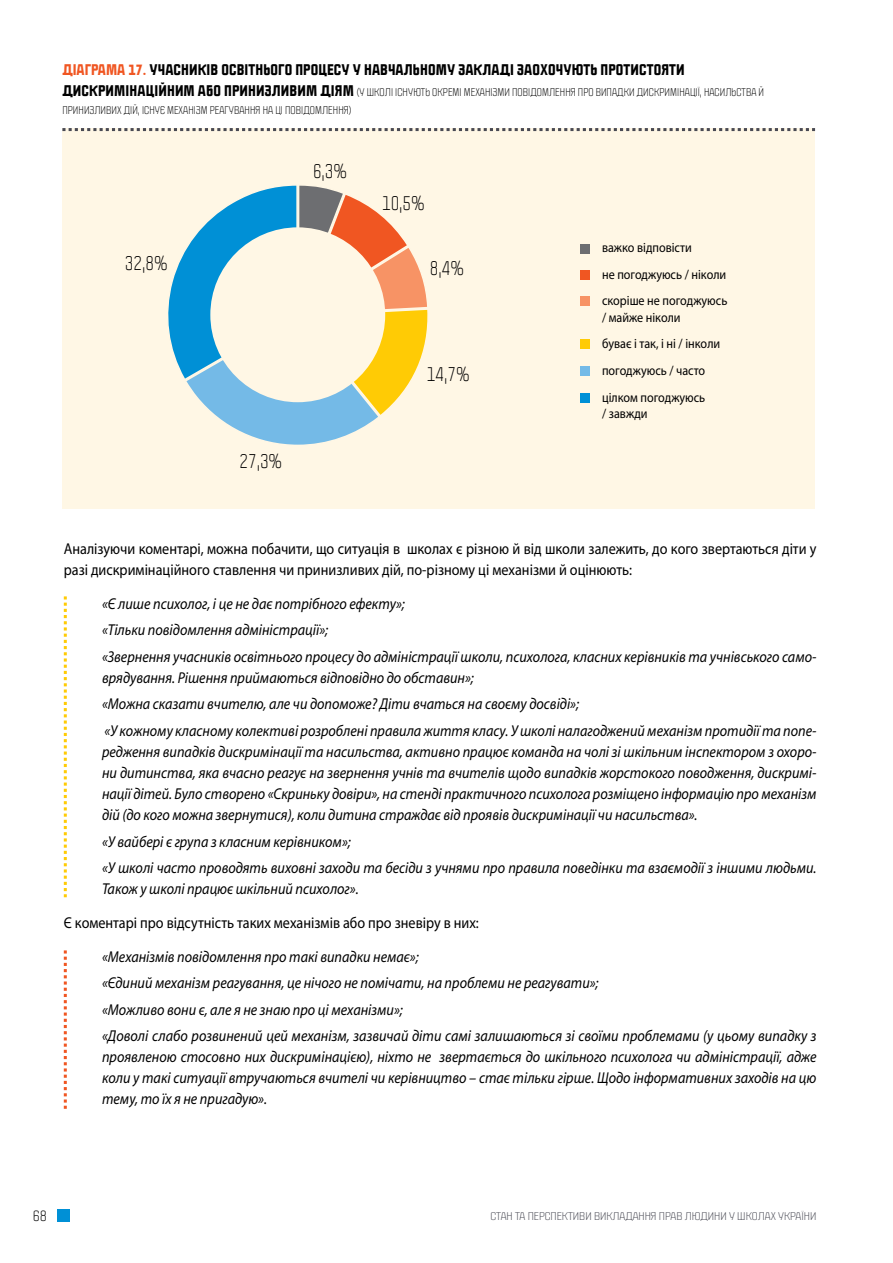
<style>
.page{position:relative;width:893px;height:1263px;background:#fff}
.page>*{position:absolute;margin:0;border:0;box-sizing:border-box;transform-origin:0 0}
.t1{font:18px "Politica";color:#000;scale:.9 1}
.t2{font:italic 15.75px/26.5px "Myriad Pro";color:#000;scale:.9 1}
.t3{font:15.75px/21px "Myriad Pro";color:#000;scale:.9 1}
.t4{font:13.5px/26.7px "Myriad Pro";color:#000;scale:.9 1}
.t5{font:900 13.5px "Politica";letter-spacing:.01em;color:#000}
.t6{font:13.5px "Politica";color:#000}
.t7{font:9.75px/18px "Politica";letter-spacing:.01em;color:#000}
.t8{font:9.75px "Politica";color:#484953;scale:1.15 1}
.s1{color:#f05622}
.s2{font-weight:900;font-size:13.5px}
</style>
<div class="page">
<div style="left:57px;top:1209px;width:13px;height:13px;background:#0090d6"></div>
<div style="left:62px;top:128px;width:753px;height:380px;background:#fff7e5"></div>
<svg style="left:168px;top:185px;width:260px;height:260px"></svg>
<div style="left:581px;top:245px;width:9px;height:9px;background:#6d6e71"></div>
<div style="left:581px;top:270px;width:9px;height:9px;background:#f05622"></div>
<div style="left:581px;top:296px;width:9px;height:10px;background:#f79365"></div>
<div style="left:581px;top:340px;width:9px;height:9px;background:#ffcb05"></div>
<div style="left:581px;top:366px;width:9px;height:9px;background:#74bae7"></div>
<div style="left:581px;top:394px;width:9px;height:9px;background:#0090d6"></div>
<div style="left:210px;top:227px;width:175px;height:175px;background:#fff7e5;border-radius:50%"></div>
<svg style="left:62px;top:128px;width:753px;height:3px"></svg>
<svg style="left:64px;top:596px;width:3px;height:301px"></svg>
<svg style="left:64px;top:950px;width:3px;height:159px"></svg>
<p class="t5" style="left:62px;top:59px;width:624px"><span class="s1">ДІАГРАМА 17.</span> УЧАСНИКІВ ОСВІТНЬОГО ПРОЦЕСУ У НАВЧАЛЬНОМУ ЗАКЛАДІ ЗАОХОЧУЮТЬ ПРОТИСТОЯТИ</p>
<p class="t7" style="left:62px;top:83px;width:703px"><span class="s2">ДИСКРИМІНАЦІЙНИМ АБО ПРИНИЗЛИВИМ ДІЯМ</span> (У ШКОЛІ ІСНУЮТЬ ОКРЕМІ МЕХАНІЗМИ ПОВІДОМЛЕННЯ ПРО ВИПАДКИ ДИСКРИМІНАЦІЇ, НАСИЛЬСТВА Й<br>ПРИНИЗЛИВИХ ДІЙ, ІСНУЄ МЕХАНІЗМ РЕАГУВАННЯ НА ЦІ ПОВІДОМЛЕННЯ)</p>
<p class="t1" style="left:125px;top:250px;width:49px">32,8%</p>
<p class="t1" style="left:313px;top:157px;width:39px">6,3%</p>
<p class="t1" style="left:240px;top:448px;width:49px">27,3%</p>
<p class="t1" style="left:382px;top:190px;width:49px">10,5%</p>
<p class="t1" style="left:430px;top:254px;width:39px">8,4%</p>
<p class="t1" style="left:427px;top:361px;width:49px">14,7%</p>
<p class="t4" style="left:602px;top:234px;width:141px">важко відповісти<br>не погоджуюсь / ніколи скоріше не погоджуюсь</p>
<p class="t4" style="left:602px;top:303px;width:133px">/ майже ніколи<br>буває і так, і ні / інколи погоджуюсь / часто цілком погоджуюсь</p>
<p class="t4" style="left:602px;top:400px;width:52px">/ завжди</p>
<p class="t3" style="left:64px;top:538px;width:838px">Аналізуючи коментарі, можна побачити, що ситуація в школах є різною й від школи залежить, до кого звертаються діти у разі дискримінаційного ставлення чи принизливих дій, по-різному ці механізми й оцінюють:</p>
<p class="t2" style="left:102px;top:590px;width:795px">«Є лише психолог, і це не дає потрібного ефекту»;<br>«Тільки повідомлення адміністрації»;<br>«Звернення учасників освітнього процесу до адміністрації школи, психолога, класних керівників та учнівського само-</p>
<p class="t2" style="left:102px;top:664px;width:795px">врядування. Рішення приймаються відповідно до обставин»;<br>«Можна сказати вчителю, але чи допоможе? Діти вчаться на своєму досвіді»;<br>«У кожному класному колективі розроблені правила життя класу. У школі налагоджений механізм протидії та попе-</p>
<p class="t2" style="left:102px;top:741px;width:795px;line-height:21px;text-align:justify">редження випадків дискримінації та насильства, активно працює команда на чолі зі шкільним інспектором з охоро&shy;ни дитинства, яка вчасно реагує на звернення учнів та вчителів щодо випадків жорстокого поводження, дискримі&shy;нації дітей. Було створено «Скриньку довіри», на стенді практичного психолога розміщено інформацію про механізм дій (до кого можна звернутися), коли дитина страждає від проявів дискримінації чи насильства».</p>
<p class="t2" style="left:102px;top:828px;width:795px">«У вайбері є група з класним керівником»;<br>«У школі часто проводять виховні заходи та бесіди з учнями про правила поведінки та взаємодії з іншими людьми.</p>
<p class="t2" style="left:102px;top:875px;width:287px">Також у школі працює шкільний психолог».</p>
<p class="t3" style="left:64px;top:912px;width:463px">Є коментарі про відсутність таких механізмів або про зневіру в них:</p>
<p class="t2" style="left:102px;top:943px;width:795px">«Механізмів повідомлення про такі випадки немає»;<br>«Єдиний механізм реагування, це нічого не помічати, на проблеми не реагувати»;<br>«Можливо вони є, але я не знаю про ці механізми»;<br>«Доволі слабо розвинений цей механізм, зазвичай діти самі залишаються зі своїми проблемами (у цьому випадку з</p>
<p class="t2" style="left:102px;top:1046px;width:795px;line-height:21px;text-align:justify">проявленою стосовно них дискримінацією), ніхто не звертається до шкільного психолога чи адміністрації, адже коли у такі ситуації втручаються вчителі чи керівництво – стає тільки гірше. Щодо інформативних заходів на цю тему, то їх я не пригадую».</p>
<p class="t6" style="left:33px;top:1206px;width:16px">68</p>
<p class="t8" style="left:490px;top:1209px;width:285px">СТАН ТА ПЕРСПЕКТИВИ ВИКЛАДАННЯ ПРАВ ЛЮДИНИ У ШКОЛАХ УКРАЇНИ</p>
</div>
